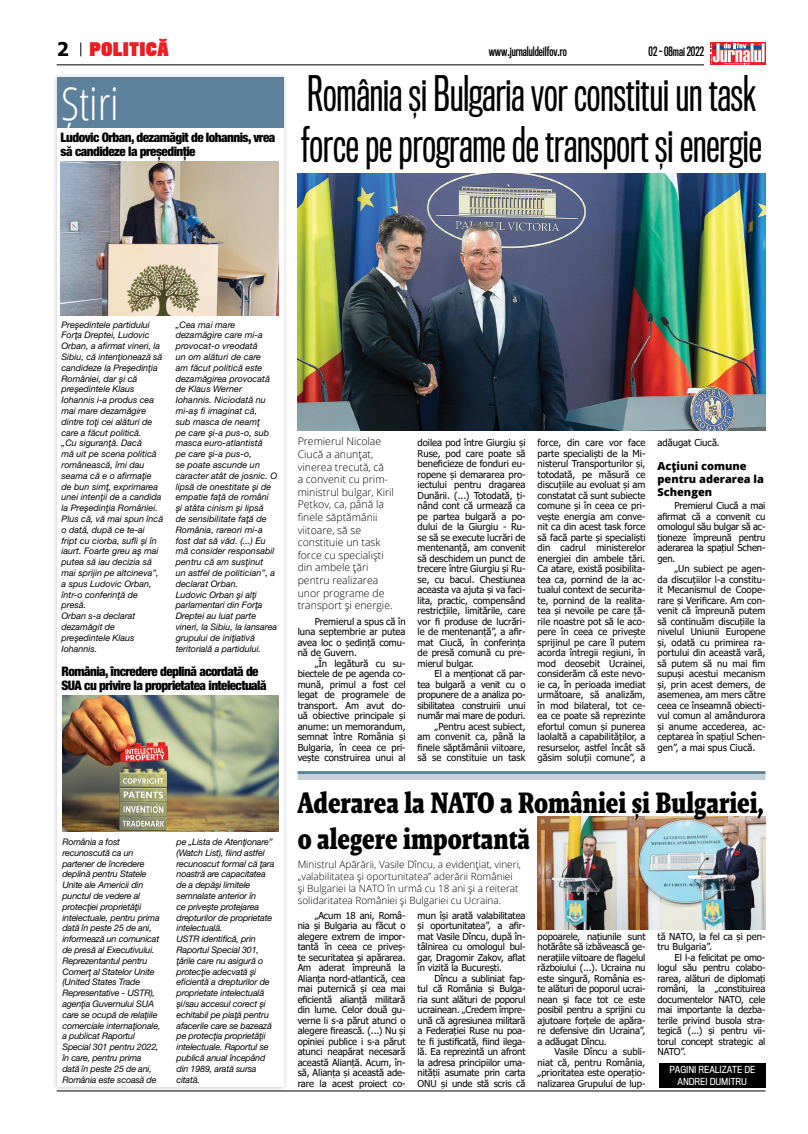
<style>
.page{position:relative;width:808px;height:1134px;background:#fff}
.page>*{position:absolute;margin:0;border:0;box-sizing:border-box;transform-origin:0 0}
.t1{font:300 condensed 45.7px "Open Sans";color:#fff}
.t2{font:45px/51.2px "Titling Gothic FB Comp";color:#000}
.t3{font:700 30px/36px "Malaga Narrow OT";color:#000}
.t4{font:700 18.8px "Tahoma";color:#000}
.t5{font:900 17.3px "Titling Gothic FB Comp";letter-spacing:.05em;color:#ed1d24}
.t6{font:900 condensed 13.1px/14.3px "Helvetica Neue";letter-spacing:-.04em;color:#000}
.t7{font:600 12px "Titling Gothic FB Comp";color:#000}
.t8{font:800 11px/13px "Open Sans";color:#000}
.t9{font:300 10.5px/12.6px "Open Sans";color:#000}
.t10{font:300 10px/12px "Open Sans";color:#000}
.t11{font:9.5px/10.5px "Tahoma";letter-spacing:-.01em;color:#000;text-align:justify}
.t12{font:italic 9px/10.8px "Helvetica Neue";letter-spacing:-.005em;color:#000}
.t13{font:9px/11.8px "Titling Gothic FB Narrow";color:#fff}
</style>
<div class="page">
<svg style="left:710px;top:43px;width:55px;height:22px"></svg>
<hr style="left:57px;top:64px;width:647px;height:1px;background:#000">
<hr style="left:57px;top:1090px;width:708px;height:1px;background:#000">
<svg style="left:80px;top:43px;width:1px;height:13px"></svg>
<div style="left:659px;top:1063px;width:106px;height:25px;background:#000"></div>
<div style="left:51px;top:72px;width:238px;height:1020px;background:#000;opacity:.2"></div>
<div style="left:57px;top:77px;width:226px;height:1010px;background:#fff"></div>
<div style="left:57px;top:77px;width:226px;height:51px;background:#5d819b"></div>
<hr style="left:298px;top:771px;width:467px;height:3px;background:#5d819b">
<div style="left:298px;top:774px;width:467px;height:6px;background:#c7cfd8"></div>
<img style="left:298px;top:173px;width:467px;height:258px">
<img style="left:61px;top:162px;width:218px;height:154px">
<img style="left:62px;top:695px;width:217px;height:136px">
<img style="left:537px;top:816px;width:228px;height:114px">
<h3 class="t5" style="left:90px;top:38px;width:80px">politică</h3>
<h3 class="t4" style="left:57px;top:36px;width:14px">2</h3>
<p class="t7" style="left:489px;top:45px;width:80px">www.jurnaluldeilfov.ro</p>
<p class="t7" style="left:648px;top:45px;width:57px">02 - 08mai 2022</p>
<h1 class="t1" style="left:61px;top:73px;width:59px">Știri</h1>
<h3 class="t6" style="left:61px;top:129px;width:216px">Ludovic Orban, dezamăgit de Iohannis, vrea să candideze la președinție</h3>
<h2 class="t2" style="left:301px;top:68px;width:462px">România și Bulgaria vor constitui un task force pe programe de transport și energie</h2>
<p class="t12" style="left:62px;top:319px;width:103px">Preşedintele partidului<br>Forţa Dreptei, Ludovic<br>Orban, a afirmat vineri, la<br>Sibiu, că intenţionează să candideze la Preşedinţia<br>României, dar şi că preşedintele Klaus<br>Iohannis i-a produs cea mai mare dezamăgire dintre toţi cei alături de care a făcut politică.<br>„Cu siguranţă. Dacă<br>mă uit pe scena politică românească, îmi dau seama că e o afirmaţie de bun simţ, exprimarea unei intenţii de a candida la Preşedinţia României.<br>Plus că, vă mai spun încă o dată, după ce te-ai<br>fript cu ciorba, sufli şi în iaurt. Foarte greu aş mai putea să iau decizia să mai sprijin pe altcineva”, a spus Ludovic Orban, într-o conferinţă de presă.<br>Orban s-a declarat dezamăgit de preşedintele Klaus<br>Iohannis.</p>
<p class="t12" style="left:176px;top:319px;width:103px">„Cea mai mare dezamăgire care mi-a provocat-o vreodată<br>un om alături de care<br>am făcut politică este dezamăgirea provocată de Klaus Werner<br>Iohannis. Niciodată nu mi-aş fi imaginat că,<br>sub masca de neamţ<br>pe care şi-a pus-o, sub masca euro-atlantistă<br>pe care şi-a pus-o,<br>se poate ascunde un caracter atât de josnic. O lipsă de onestitate şi de empatie faţă de români şi atâta cinism şi lipsă<br>de sensibilitate faţă de<br>România, rareori mi-a fost dat să văd. (...) Eu mă consider responsabil pentru că am susţinut<br>un astfel de politician”, a declarat Orban.<br>Ludovic Orban şi alţi parlamentari din Forţa<br>Dreptei au luat parte vineri, la Sibiu, la lansarea grupului de iniţiativă teritorială a partidului.</p>
<h3 class="t6" style="left:61px;top:663px;width:207px">România, încredere deplină acordată de<br>SUA cu privire la proprietatea intelectuală</h3>
<p class="t12" style="left:62px;top:837px;width:100px">România a fost recunoscută ca un partener de încredere deplină pentru Statele<br>Unite ale Americii din punctul de vedere al protecţiei proprietăţii intelectuale, pentru prima dată în peste 25 de ani, informează un comunicat de presă al Executivului.<br>Reprezentantul pentru<br>Comerţ al Statelor Unite (United States Trade<br>Representative - USTR), agenţia Guvernului SUA care se ocupă de relaţiile comerciale internaţionale, a publicat Raportul<br>Special 301 pentru 2022, în care, pentru prima dată în peste 25 de ani,<br>România este scoasă de</p>
<p class="t12" style="left:177px;top:837px;width:99px">pe „Lista de Atenţionare” (Watch List), fiind astfel recunoscut formal că ţara noastră are capacitatea de a depăşi limitele semnalate anterior în<br>ce priveşte protejarea drepturilor de proprietate intelectuală.<br>USTR identifică, prin<br>Raportul Special 301, ţările care nu asigură o protecţie adecvată şi eficientă a drepturilor de proprietate intelectuală şi/sau accesul corect şi echitabil pe piaţă pentru afacerile care se bazează pe protecţia proprietăţii intelectuale. Raportul se publică anual începând din 1989, arată sursa citată.</p>
<p class="t9" style="left:298px;top:435px;width:98px">Premierul Nicolae<br>Ciucă a anunţat, vinerea trecută, că<br>a convenit cu prim&shy;ministrul bulgar, Kiril<br>Petkov, ca, până la finele săptămânii viitoare, să se constituie un task force cu specialişti din ambele ţări pentru realizarea unor programe de transport şi energie.</p>
<p class="t11" style="left:298px;top:617px;width:109px;text-indent:17px">Premierul a spus că în luna septembrie ar putea avea loc o şedinţă comu&shy;nă de Guvern.</p>
<p class="t11" style="left:298px;top:659px;width:109px;text-indent:17px">„În legătură cu su&shy;biectele de pe agenda co&shy;mună, primul a fost cel legat de programele de transport. Am avut do&shy;uă obiective principale şi anume: un memorandum, semnat între România şi Bulgaria, în ceea ce pri&shy;veşte construirea unui al</p>
<p class="t11" style="left:418px;top:438px;width:109px">doilea pod între Giurgiu şi Ruse, pod care poate să beneficieze de fonduri eu&shy;ropene şi demararea pro&shy;iectului pentru dragarea Dunării. (...) Totodată, ţi&shy;nând cont că urmează ca pe partea bulgară a po&shy;dului de la Giurgiu - Ru&shy;se să se execute lucrări de mentenanţă, am convenit să deschidem un punct de trecere între Giurgiu şi Ru&shy;se, cu bacul. Chestiunea aceasta va ajuta şi va faci&shy;lita, practic, compensând restricţiile, limitările, care vor fi produse de lucrări&shy;le de mentenanţă”, a afir&shy;mat Ciucă, în conferinţa de presă comună cu pre&shy;mierul bulgar.</p>
<p class="t11" style="left:418px;top:669px;width:109px;text-align:right">El a menţionat că par-<br>tea bulgară a venit cu o propunere de a analiza po&shy;sibilitatea construirii unui număr mai mare de poduri. „Pentru acest subiect,<br>am convenit ca, până la finele săptămânii viitoare, să se constituie un task</p>
<p class="t11" style="left:537px;top:438px;width:109px">force, din care vor face parte specialişti de la Mi&shy;nisterul Transporturilor şi, totodată, pe măsură ce discuţiile au evoluat şi am constatat că sunt subiecte comune şi în ceea ce pri&shy;veşte energia am conve&shy;nit ca din acest task force să facă parte şi specialişti din cadrul ministerelor energiei din ambele ţări.<br>Ca atare, există posibilita&shy;tea ca, pornind de la ac&shy;tualul context de securita&shy;te, pornind de la realita&shy;tea şi nevoile pe care ţă&shy;rile noastre pot să le aco&shy;pere în ceea ce priveşte sprijinul pe care îl putem acorda întregii regiuni, în mod deosebit Ucrainei, considerăm că este nevo&shy;ie ca, în perioada imediat următoare, să analizăm, în mod bilateral, tot ce&shy;ea ce poate să reprezinte efortul comun şi punerea laolaltă a capabilităţilor, a resurselor, astfel încât să găsim soluţii comune”, a</p>
<p class="t11" style="left:657px;top:438px;width:64px">adăugat Ciucă.</p>
<p class="t8" style="left:657px;top:459px;width:108px">Acțiuni comune pentru aderarea la<br>Schengen</p>
<p class="t11" style="left:657px;top:501px;width:109px;text-indent:17px">Premierul Ciucă a mai afirmat că a convenit cu omologul său bulgar să ac&shy;ţioneze împreună pentru aderarea la spaţiul Schen&shy;gen.</p>
<p class="t11" style="left:657px;top:564px;width:109px;text-indent:17px">„Un subiect pe agen&shy;da discuţiilor l-a constitu&shy;it Mecanismul de Coope&shy;rare şi Verificare. Am con&shy;venit că împreună putem să continuăm discuţiile la nivelul Uniunii Europene şi, odată cu primirea ra&shy;portului din această vară, să putem să nu mai fim supuşi acestui mecanism şi, prin acest demers, de asemenea, am mers către ceea ce înseamnă obiecti&shy;vul comun al amândurora şi anume accederea, ac&shy;ceptarea în spaţiul Schen&shy;gen”, a mai spus Ciucă.</p>
<h3 class="t3" style="left:298px;top:784px;width:467px">Aderarea la NATO a României și Bulgariei, o alegere importantă</h3>
<p class="t10" style="left:298px;top:858px;width:225px">Ministrul Apărării, Vasile Dîncu, a evidenţiat, vineri, „valabilitatea şi oportunitatea” aderării României şi Bulgariei la NATO în urmă cu 18 ani și a reiterat solidaritatea României şi Bulgariei cu Ucraina.</p>
<p class="t11" style="left:298px;top:911px;width:109px;text-indent:17px">„Acum 18 ani, Româ&shy;nia şi Bulgaria au făcut o alegere extrem de impor&shy;tantă în ceea ce priveş&shy;te securitatea şi apărarea.<br>Am aderat împreună la Alianţa nord-atlantică, cea mai puternică şi cea mai eficientă alianţă militară din lume. Celor două gu&shy;verne li s-a părut atunci o alegere firească. (...) Nu şi opiniei publice i s-a părut atunci neapărat necesară această Alianţă. Acum, în&shy;să, Alianţa şi această ade&shy;rare la acest proiect co-</p>
<p class="t11" style="left:418px;top:911px;width:109px">mun îşi arată valabilitatea şi oportunitatea”, a afir&shy;mat Vasile Dîncu, după în&shy;tâlnirea cu omologul bul&shy;gar, Dragomir Zakov, aflat în vizită la Bucureşti.</p>
<p class="t11" style="left:418px;top:974px;width:109px;text-indent:17px">Dîncu a subliniat fap&shy;tul că România și Bulga&shy;ria sunt alături de poporul ucrainean. „Credem împre&shy;ună că agresiunea militară a Federaţiei Ruse nu poa&shy;te fi justificată, fiind ilega&shy;lă. Ea reprezintă un afront la adresa principiilor uma&shy;nităţii asumate prin carta ONU şi unde stă scris că</p>
<p class="t11" style="left:537px;top:932px;width:109px">popoarele, naţiunile sunt hotărâte să izbăvească ge&shy;neraţiile viitoare de flagelul războiului (...). Ucraina nu este singură, România es&shy;te alături de poporul ucrai&shy;nean şi face tot ce este posibil pentru a sprijini cu ajutoare forţele de apăra&shy;re defensive din Ucraina”, a adăugat Dîncu.</p>
<p class="t11" style="left:537px;top:1047px;width:109px;text-indent:17px">Vasile Dîncu a subli&shy;niat că, pentru România, „prioritatea este operaţio&shy;nalizarea Grupului de lup-</p>
<p class="t11" style="left:657px;top:932px;width:109px">tă NATO, la fel ca şi pen&shy;tru Bulgaria”.</p>
<p class="t11" style="left:657px;top:953px;width:109px;text-indent:17px">El l-a felicitat pe omo&shy;logul său pentru colabo&shy;rarea, alături de diplomaţi români, la „constituirea documentelor NATO, cele mai importante la dezba&shy;terile privind busola stra&shy;tegică (...) şi pentru vii&shy;torul concept strategic al NATO”.</p>
<p class="t13" style="left:677px;top:1064px;width:79px;text-indent:-8px">PAGINI REALIZATE DE<br>ANDREI</p>
<p class="t13" style="left:710px;top:1076px;width:39px">DUMITRU</p>
</div>
